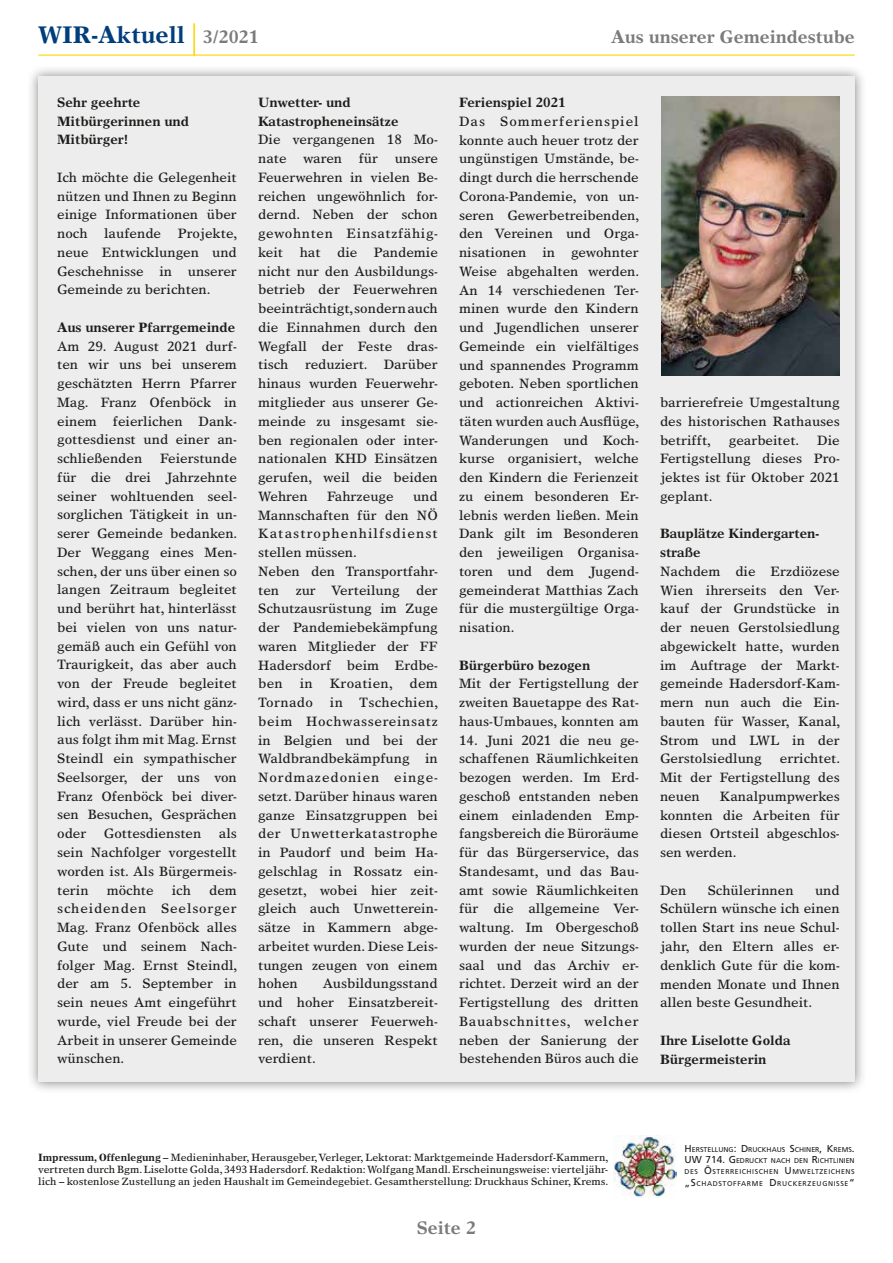
<style>
.page{position:relative;width:893px;height:1263px;background:#fff}
.page>*{position:absolute;margin:0;border:0;box-sizing:border-box;transform-origin:0 0}
.t1{font:700 24px "Times Europa LT Std";color:#003d7c}
.t2{font:700 18px "Times Europa LT Std";color:#7c7b7b}
.t3{font:13.5px/18.8px "Times Europa LT Std";color:#1d1d1b;text-align:justify}
.t4{font:700 13.5px/18.8px "Times Europa LT Std";color:#1d1d1b}
.t5{font:13.5px "Times Europa LT Std";letter-spacing:.025em;color:#1d1d1b}
.t6{font:10.5px/12px "Times Europa LT Std";color:#1d1d1b;text-align:justify}
.t7{font:7.05px/11.2px "Frutiger";letter-spacing:.09em;color:#1d1d1b;text-align:justify}
.s1{font-size:18px;color:#7c7b7b}
.s2{font-weight:700}
.s3{font-size:10.05px}
</style>
<div class="page">
<hr style="left:193px;top:23px;width:1px;height:33px;background:#ffd500">
<hr style="left:38px;top:55px;width:817px;height:1px;background:#ffd500">
<hr style="left:194px;top:23px;width:1px;height:33px;background:#ffd500">
<div style="left:27px;top:65px;width:839px;height:1029px;background:#1d1d1b;opacity:.55"></div>
<div style="left:38px;top:77px;width:817px;height:1005px;background:#ededed"></div>
<img style="left:661px;top:97px;width:179px;height:278px">
<img style="left:614px;top:1135px;width:62px;height:62px">
<h1 class="t1" style="left:38px;top:20px;width:222px">WIR-Aktuell <span class="s1">3/2021</span></h1>
<h2 class="t2" style="left:611px;top:26px;width:245px">Aus unserer Gemeindestube</h2>
<p class="t4" style="left:57px;top:92px;width:133px">Sehr geehrte<br>Mitbürgerinnen und<br>Mitbürger!</p>
<p class="t3" style="left:57px;top:168px;width:182px">Ich möchte die Gelegenheit nützen und Ihnen zu Beginn einige Informationen über noch laufende Projekte, neue Entwicklungen und Geschehnisse in unserer Gemeinde zu berichten.</p>
<p class="t4" style="left:57px;top:318px;width:180px">Aus unserer Pfarrgemeinde</p>
<p class="t3" style="left:57px;top:336px;width:181px">Am 29. August 2021 durf&shy;ten wir uns bei unserem geschätzten Herrn Pfarrer Mag. Franz Ofenböck in einem feierlichen Dank&shy;gottesdienst und einer an&shy;schließenden</p>
<p class="t3" style="left:57px;top:449px;width:182px;text-indent:103px">Feierstunde für die drei Jahrzehnte seiner wohltuenden seel&shy;sorglichen Tätigkeit in un&shy;serer Gemeinde bedanken.<br>Der Weggang eines Men&shy;schen, der uns über einen so langen Zeitraum begleitet und berührt hat, hinterlässt bei vielen von uns natur&shy;gemäß auch ein Gefühl von Traurigkeit, das aber auch von der Freude begleitet wird, dass er uns nicht gänz&shy;lich verlässt. Darüber hin&shy;aus folgt ihm mit Mag. Ernst Steindl ein sympathischer Seelsorger, der uns von Franz Ofenböck bei diver&shy;sen Besuchen, Gesprächen oder</p>
<p class="t3" style="left:57px;top:824px;width:181px;text-indent:162px">als sein Nachfolger vorgestellt worden ist. Als Bürgermeis&shy;terin</p>
<p class="t3" style="left:104px;top:824px;width:99px">Gottesdiensten</p>
<p class="t3" style="left:57px;top:880px;width:182px;text-indent:152px">dem scheidenden Seelsorger Mag. Franz Ofenböck alles Gute und seinem Nach&shy;folger Mag. Ernst Steindl, der am 5. September in sein neues Amt eingeführt wurde, viel Freude bei der Arbeit in unserer Gemeinde wünschen.</p>
<p class="t3" style="left:107px;top:880px;width:48px">möchte</p>
<p class="t3" style="left:172px;top:880px;width:21px">ich</p>
<p class="t4" style="left:258px;top:93px;width:142px">Unwetter- und<br>Katastropheneinsätze</p>
<p class="t3" style="left:258px;top:130px;width:181px;text-align:left">Die vergangenen 18 Mo&shy;nate waren für unsere<br>Feuerwehren in vielen Be&shy;reichen ungewöhnlich for&shy;dernd. Neben der schon gewohnten Einsatzfähig&shy;keit hat die Pandemie nicht nur den Ausbildungs&shy;betrieb der Feuerwehren beeinträchtigt, sondern auch die Einnahmen durch den<br>Wegfall der Feste dras&shy;tisch reduziert. Darüber hinaus wurden Feuerwehr&shy;mitglieder aus unserer Ge-- meinde zu insgesamt sie&shy;ben regionalen oder inter&shy;nationalen KHD Einsätzen gerufen, weil die beiden<br>Wehren</p>
<p class="t3" style="left:258px;top:486px;width:181px;text-align:left;text-indent:155px">und<br>Mannschaften für den NÖ<br>Katastrophenhilfsdienst stellen müssen.<br>Neben den Transportfahr&shy;ten zur Verteilung der<br>Schutzausrüstung im Zuge der Pandemiebekämpfung waren Mitglieder der FF<br>Hadersdorf beim Erdbe&shy;ben</p>
<p class="t3" style="left:327px;top:486px;width:68px">Fahrzeuge</p>
<p class="t3" style="left:300px;top:674px;width:15px">in</p>
<p class="t5" style="left:330px;top:676px;width:110px">Kroatien, dem</p>
<p class="t5" style="left:258px;top:694px;width:56px">Tornado</p>
<p class="t3" style="left:258px;top:693px;width:182px;text-align:left;text-indent:72px">in Tschechien, beim Hochwassereinsatz in Belgien und bei der<br>Waldbrandbekämpfung in<br>Nordmazedonien einge&shy;setzt. Darüber hinaus waren ganze Einsatzgruppen bei der Unwetterkatastrophe in Paudorf und beim Ha&shy;gelschlag in Rossatz ein&shy;gesetzt, wobei hier zeit&shy;gleich auch Unwetterein&shy;sätze in Kammern abge&shy;arbeitet wurden. Diese Leis--- tungen zeugen von einem hohen</p>
<p class="t3" style="left:258px;top:974px;width:181px;text-indent:65px">Ausbildungsstand und hoher Einsatzbereit&shy;schaft unserer Feuerweh&shy;ren, die unseren Respekt verdient.</p>
<p class="t4" style="left:459px;top:93px;width:108px">Ferienspiel 2021</p>
<p class="t3" style="left:459px;top:111px;width:182px">Das Sommerferienspiel konnte auch heuer trotz der ungünstigen Umstände, be&shy;dingt durch die herrschende Corona-Pandemie, von un&shy;seren Gewerbetreibenden, den Vereinen und Orga&shy;nisationen in gewohnter Weise abgehalten werden.<br>An 14 verschiedenen Ter&shy;minen wurde den Kindern und Jugendlichen unserer Gemeinde ein vielfältiges und spannendes Programm geboten. Neben sportlichen und actionreichen Aktivi&shy;täten wurden auch Ausflüge, Wanderungen und Koch&shy;kurse organisiert, welche den Kindern die Ferienzeit zu einem besonderen Er&shy;lebnis werden ließen. Mein Dank gilt im Besonderen den jeweiligen Organisa&shy;toren und dem Jugend&shy;gemeinderat Matthias Zach für die mustergültige Orga&shy;nisation.</p>
<p class="t4" style="left:459px;top:655px;width:133px">Bürgerbüro bezogen</p>
<p class="t3" style="left:459px;top:674px;width:181px">Mit der Fertigstellung der zweiten Bauetappe des Rat&shy;haus-Umbaues, konnten am</p>
<p class="t3" style="left:459px;top:730px;width:181px">14. Juni 2021 die neu ge&shy;schaffenen Räumlichkeiten bezogen werden. Im Erd&shy;geschoß entstanden neben einem einladenden Emp&shy;fangsbereich die Büroräume für das Bürgerservice, das Standesamt, und das Bau&shy;amt sowie Räumlichkeiten für die allgemeine Ver&shy;waltung. Im Obergeschoß wurden der neue Sitzungs&shy;saal und das Archiv er&shy;richtet. Derzeit wird an der Fertigstellung des dritten Bauabschnittes, welcher neben der Sanierung der bestehenden Büros auch die</p>
<p class="t3" style="left:660px;top:393px;width:181px">barrierefreie Umgestaltung des historischen Rathauses betrifft,</p>
<p class="t3" style="left:660px;top:430px;width:181px;text-indent:157px">Die Fertigstellung dieses Pro&shy;jektes ist für Oktober 2021 geplant.</p>
<p class="t4" style="left:660px;top:524px;width:161px">Bauplätze Kindergarten&shy;straße</p>
<p class="t3" style="left:660px;top:562px;width:182px">Nachdem die Erzdiözese Wien ihrerseits den Ver&shy;kauf der Grundstücke in der neuen Gerstolsiedlung abgewickelt hatte, wurden im Auftrage der Markt&shy;gemeinde Hadersdorf-Kam&shy;mern nun auch die Ein&shy;bauten für Wasser, Kanal, Strom und LWL in der Gerstolsiedlung</p>
<p class="t3" style="left:729px;top:430px;width:72px">gearbeitet.</p>
<p class="t3" style="left:660px;top:749px;width:182px;text-indent:120px">errichtet.<br>Mit der Fertigstellung des neuen</p>
<p class="t3" style="left:660px;top:787px;width:181px;text-indent:60px">Kanalpumpwerkes konnten die Arbeiten für diesen Ortsteil abgeschlos&shy;sen werden.</p>
<p class="t3" style="left:660px;top:880px;width:28px">Den</p>
<p class="t3" style="left:708px;top:880px;width:87px">Schülerinnen</p>
<p class="t3" style="left:660px;top:880px;width:181px;text-indent:155px">und Schülern wünsche ich einen tollen Start ins neue Schul&shy;jahr, den Eltern alles er&shy;denklich Gute für die kom&shy;menden Monate und Ihnen allen beste Gesundheit.</p>
<p class="t4" style="left:660px;top:1030px;width:132px">Ihre Liselotte Golda<br>Bürgermeisterin</p>
<p class="t6" style="left:38px;top:1151px;width:572px"><span class="s2">Impressum, Offenlegung</span> – Medieninhaber, Herausgeber, Verleger, Lektorat: Marktgemeinde Hadersdorf-Kammern, vertreten durch Bgm. Liselotte Golda, 3493 Hadersdorf. Redaktion: Wolfgang Mandl. Erscheinungsweise: vierteljähr&shy;lich – kostenlose Zustellung an jeden Haushalt im Gemeindegebiet. Gesamtherstellung: Druckhaus Schiner, Krems.</p>
<p class="t7" style="left:685px;top:1144px;width:172px"><span class="s3">H</span>ERSTELLUNG<span class="s3">: D</span>RUCKHAUS <span class="s3">S</span>CH INER<span class="s3">, K</span>REMS<span class="s3">.<br>UW 714. G</span> EDRUCKT NACH DEN <span class="s3">R</span>ICHTLINIEN DES <span class="s3">Ö</span>STERREICH ISCH EN <span class="s3">U</span> MWELTZEICH ENS <span class="s3">„S</span>CHADSTOFFARME <span class="s3">D</span>RUCKERZEUGNISSE<span class="s3">“</span></p>
<h2 class="t2" style="left:417px;top:1216px;width:61px">Seite 2</h2>
</div>
